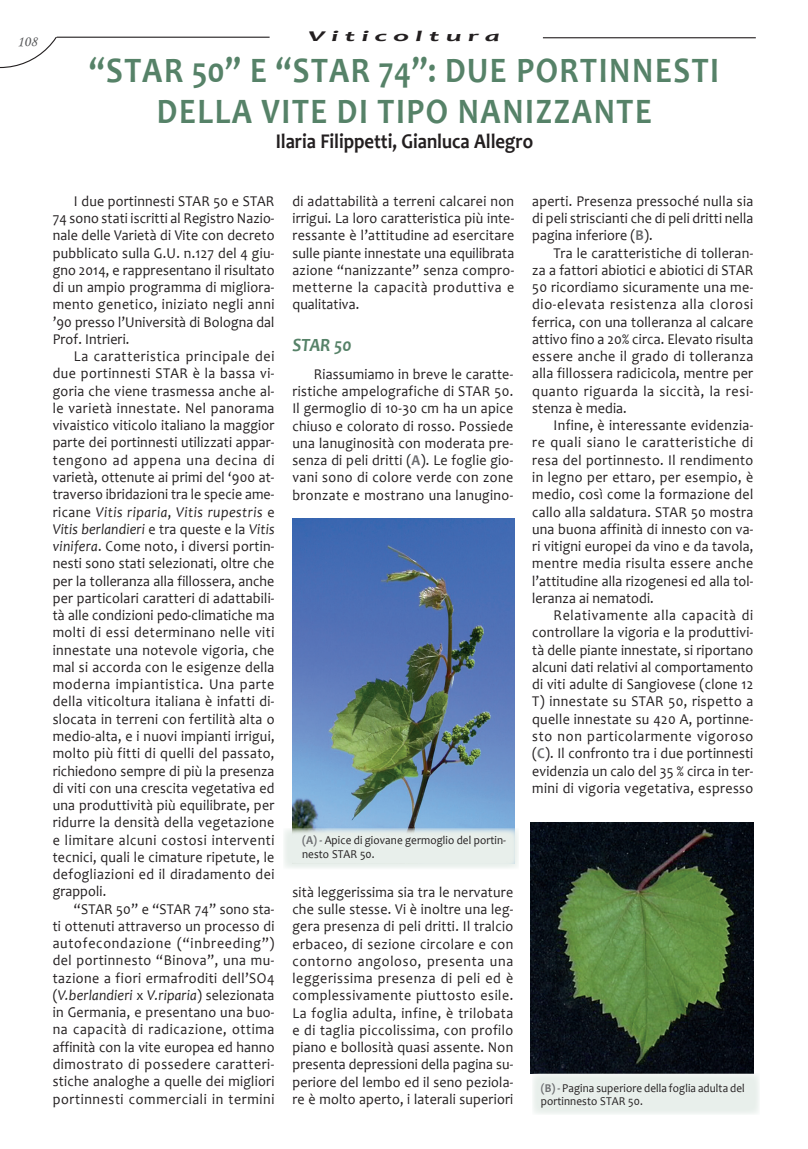
<style>
.page{position:relative;width:808px;height:1149px;background:#fff}
.page>*{position:absolute;margin:0;border:0;box-sizing:border-box;transform-origin:0 0}
.t1{font:700 36px/40.5px "Candara";letter-spacing:.05em;color:#568268;text-align:center;scale:.89 1}
.t2{font:700 21px "Candara";color:#231f20;scale:.89 1}
.t3{font:italic 700 18.75px "Candara";letter-spacing:-.015em;color:#568268;scale:.95 1}
.t4{font:15px/17.2px "Candara";letter-spacing:.02em;color:#231f20;text-align:justify;scale:.93 1}
.t5{font:15px/17.2px "Candara";letter-spacing:.02em;color:#231f20;text-align:justify;scale:.94 1}
.t6{font:italic 700 15px "Candara";letter-spacing:.2em;color:#231f20;scale:2 1}
.t7{font:15px "Monotype Corsiva";color:#57585a}
.t8{font:12px/13.5px "Candara";letter-spacing:.01em;color:#231f20;scale:.93 1}
.s1{font-style:italic}
.s2{font-weight:700;color:#6c6d70}
</style>
<div class="page">
<svg style="left:0;top:37px;width:57px;height:31px"></svg>
<hr style="left:57px;top:37px;width:213px;height:1px;background:#231f20">
<hr style="left:543px;top:37px;width:213px;height:1px;background:#231f20">
<img style="left:292px;top:518px;width:222px;height:309px">
<img style="left:531px;top:822px;width:222px;height:250px">
<div style="left:283px;top:827px;width:236px;height:42px;background:#e8efeb"></div>
<div style="left:532px;top:1072px;width:228px;height:42px;background:#e8efeb"></div>
<p class="t7" style="left:17px;top:33px;width:21px">108</p>
<p class="t6" style="left:308px;top:26px;width:97px">Viticoltura</p>
<h1 class="t1" style="left:89px;top:50px;width:709px">“STAR 50” E “STAR 74”: DUE PORTINNESTI<br>DELLA VITE DI TIPO NANIZZANTE</h1>
<h2 class="t2" style="left:276px;top:128px;width:291px">Ilaria Filippetti, Gianluca Allegro</h2>
<p class="t4" style="left:53px;top:192px;width:240px;text-indent:21px">I due portinnesti STAR 50 e STAR 74 sono stati iscritti al Registro Nazio&shy;nale delle Varietà di Vite con decreto pubblicato sulla G.U. n.127 del 4 giu&shy;gno 2014, e rappresentano il risultato di un ampio programma di migliora&shy;mento genetico, iniziato negli anni ’90 presso l’Università di Bologna dal Prof. Intrieri.</p>
<p class="t4" style="left:53px;top:347px;width:240px;text-indent:21px">La caratteristica principale dei due portinnesti STAR è la bassa vi&shy;goria che viene trasmessa anche al&shy;le varietà innestate. Nel panorama vivaistico viticolo italiano la maggior parte dei portinnesti utilizzati appar&shy;tengono ad appena una decina di varietà, ottenute ai primi del ‘900 at&shy;traverso ibridazioni tra le specie ame&shy;ricane <span class="s1">Vitis riparia</span>, <span class="s1">Vitis rupestris</span> e <span class="s1">Vitis berlandieri</span> e tra queste e la <span class="s1">Vitis vinifera</span>. Come noto, i diversi portin&shy;nesti sono stati selezionati, oltre che per la tolleranza alla fillossera, anche per particolari caratteri di adattabili&shy;tà alle condizioni pedo-climatiche ma molti di essi determinano nelle viti innestate una notevole vigoria, che mal si accorda con le esigenze della moderna impiantistica. Una parte della viticoltura italiana è infatti di&shy;slocata in terreni con fertilità alta o medio-alta, e i nuovi impianti irrigui, molto più fitti di quelli del passato, richiedono sempre di più la presenza di viti con una crescita vegetativa ed una produttività più equilibrate, per ridurre la densità della vegetazione e limitare alcuni costosi interventi tecnici, quali le cimature ripetute, le defogliazioni ed il diradamento dei grappoli.</p>
<p class="t4" style="left:53px;top:899px;width:240px;text-indent:21px">“STAR 50” e “STAR 74” sono sta&shy;ti ottenuti attraverso un processo di autofecondazione (“inbreeding”) del portinnesto “Binova”, una mu&shy;tazione a fiori ermafroditi dell’SO4 (<span class="s1">V.berlandieri</span> x <span class="s1">V.riparia</span>) selezionata in Germania, e presentano una buo&shy;na capacità di radicazione, ottima affinità con la vite europea ed hanno dimostrato di possedere caratteri&shy;stiche analoghe a quelle dei migliori portinnesti commerciali in termini</p>
<p class="t4" style="left:292px;top:192px;width:240px">di adattabilità a terreni calcarei non irrigui. La loro caratteristica più inte&shy;ressante è l’attitudine ad esercitare sulle piante innestate una equilibrata azione “nanizzante” senza compro&shy;metterne la capacità produttiva e qualitativa.</p>
<p class="t3" style="left:292px;top:333px;width:64px">STAR 50</p>
<p class="t4" style="left:292px;top:365px;width:239px;text-indent:21px">Riassumiamo in breve le caratte&shy;ristiche ampelografiche di STAR 50.<br>Il germoglio di 10-30 cm ha un apice chiuso e colorato di rosso. Possiede una lanuginosità con moderata pre&shy;senza di peli dritti (<span class="s2">A</span>). Le foglie gio&shy;vani sono di colore verde con zone bronzate e mostrano una lanugino-</p>
<p class="t8" style="left:302px;top:833px;width:221px"><span class="s2">(A) -</span> Apice di giovane germoglio del portin&shy;nesto STAR 50.</p>
<p class="t4" style="left:292px;top:882px;width:239px">sità leggerissima sia tra le nervature che sulle stesse. Vi è inoltre una leg&shy;gera presenza di peli dritti. Il tralcio erbaceo, di sezione circolare e con contorno angoloso, presenta una leggerissima presenza di peli ed è complessivamente piuttosto esile.<br>La foglia adulta, infine, è trilobata e di taglia piccolissima, con profilo piano e bollosità quasi assente. Non presenta depressioni della pagina su&shy;periore del lembo ed il seno peziola&shy;re è molto aperto, i laterali superiori</p>
<p class="t4" style="left:532px;top:192px;width:239px">aperti. Presenza pressoché nulla sia di peli striscianti che di peli dritti nella pagina inferiore (<span class="s2">B</span>).</p>
<p class="t5" style="left:532px;top:244px;width:237px;text-indent:21px">Tra le caratteristiche di tolleran&shy;za a fattori abiotici e abiotici di STAR 50 ricordiamo sicuramente una me&shy;dio-elevata resistenza alla clorosi ferrica, con una tolleranza al calcare attivo fino a 20% circa. Elevato risulta essere anche il grado di tolleranza alla fillossera radicicola, mentre per quanto riguarda la siccità, la resi&shy;stenza è media.</p>
<p class="t4" style="left:532px;top:416px;width:239px;text-indent:21px">Infine, è interessante evidenzia&shy;re quali siano le caratteristiche di resa del portinnesto. Il rendimento in legno per ettaro, per esempio, è medio, così come la formazione del callo alla saldatura. STAR 50 mostra una buona affinità di innesto con va&shy;ri vitigni europei da vino e da tavola, mentre media risulta essere anche l’attitudine alla rizogenesi ed alla tol&shy;leranza ai nematodi.</p>
<p class="t4" style="left:532px;top:606px;width:239px;text-indent:21px">Relativamente alla capacità di controllare la vigoria e la produttivi&shy;tà delle piante innestate, si riportano alcuni dati relativi al comportamento di viti adulte di Sangiovese (clone 12<br>T) innestate su STAR 50, rispetto a quelle innestate su 420 A, portinne&shy;sto non particolarmente vigoroso (<span class="s2">C</span>). Il confronto tra i due portinnesti evidenzia un calo del 35 % circa in ter&shy;mini di vigoria vegetativa, espresso</p>
<p class="t8" style="left:541px;top:1080px;width:221px"><span class="s2">(B) -</span> Pagina superiore della foglia adulta del portinnesto STAR 50.</p>
</div>
